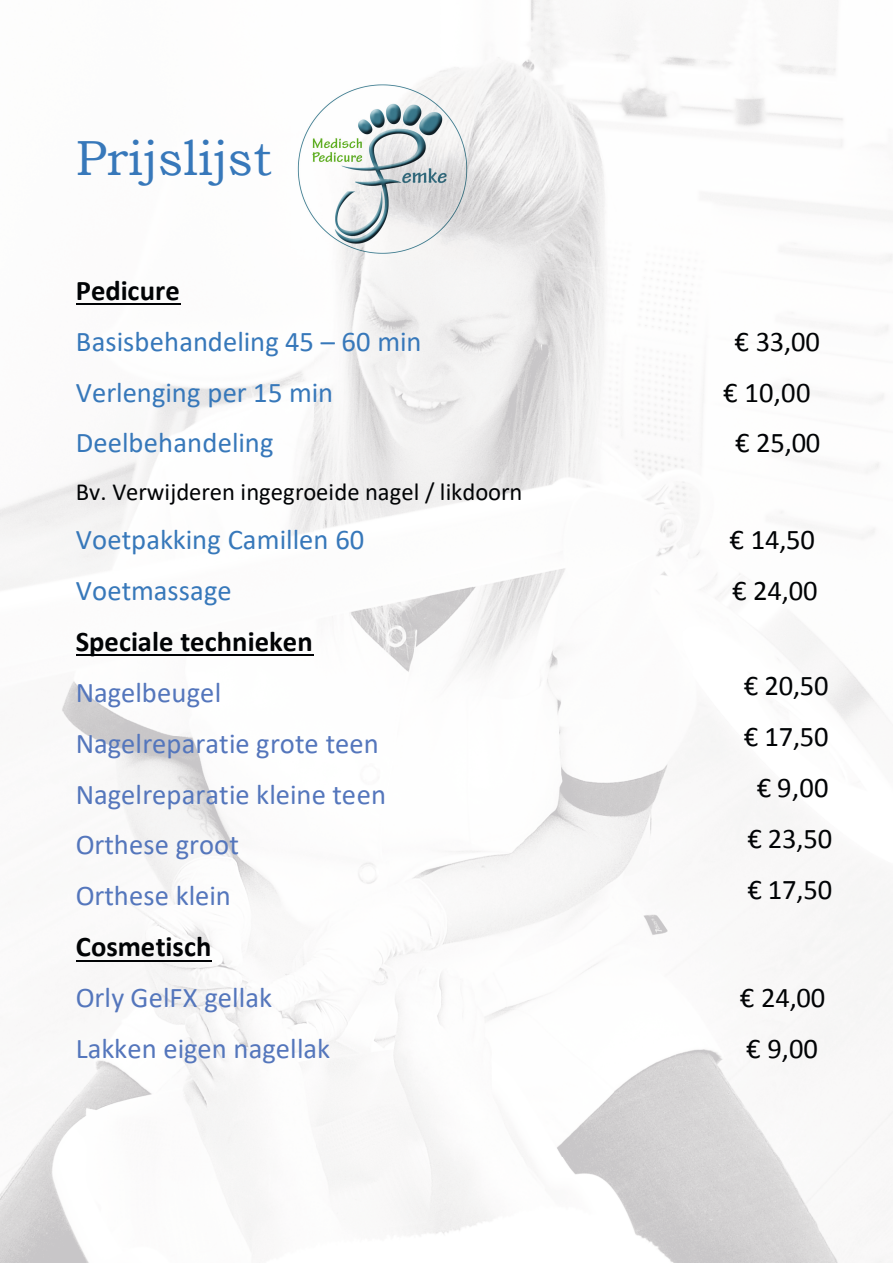
<style>
.page{position:relative;width:893px;height:1263px;background:#fff}
.page>*{position:absolute;margin:0;border:0;box-sizing:border-box;transform-origin:0 0}
.t1{font:49.2px "Bookman Old Style";color:#3778ba}
.t2{font:28.5px/51px "Calibri";color:#5476bc}
.t3{font:28.5px "Calibri";color:#3778ba}
.t4{font:28.5px/51px "Calibri";letter-spacing:-.005em;color:#010305;text-align:center}
.t5{font:700 28.5px "Calibri";letter-spacing:-.005em;color:#010305}
.t6{font:24.6px "Calibri";color:#010305}
</style>
<div class="page">
<img style="left:0;top:303px;width:315px;height:960px">
<img style="left:429px;top:0;width:408px;height:104px">
<img style="left:473px;top:104px;width:420px;height:1159px">
<img style="left:315px;top:260px;width:158px;height:975px">
<hr style="left:76px;top:303px;width:104px;height:2px;background:#010305">
<hr style="left:76px;top:654px;width:237px;height:2px;background:#010305">
<hr style="left:76px;top:960px;width:136px;height:2px;background:#010305">
<img style="left:297px;top:78px;width:176px;height:182px">
<h1 class="t1" style="left:76px;top:126px;width:198px">Prijslijst</h1>
<p class="t5" style="left:76px;top:270px;width:106px">Pedicure</p>
<p class="t3" style="left:76px;top:322px;width:347px">Basisbehandeling 45 – 60 min</p>
<p class="t4" style="left:734px;top:315px;width:87px">€ 33,00</p>
<p class="t3" style="left:76px;top:372px;width:259px">Verlenging per 15 min</p>
<p class="t4" style="left:723px;top:366px;width:89px">€ 10,00</p>
<p class="t3" style="left:76px;top:423px;width:199px">Deelbehandeling</p>
<p class="t4" style="left:735px;top:417px;width:87px">€ 25,00</p>
<p class="t6" style="left:76px;top:474px;width:448px">Bv. Verwijderen ingegroeide nagel / likdoorn</p>
<p class="t3" style="left:76px;top:520px;width:290px">Voetpakking Camillen 60</p>
<p class="t4" style="left:730px;top:513px;width:87px">€ 14,50</p>
<p class="t3" style="left:76px;top:570px;width:157px">Voetmassage</p>
<p class="t4" style="left:732px;top:564px;width:87px">€ 24,00</p>
<p class="t5" style="left:76px;top:621px;width:239px">Speciale technieken</p>
<p class="t2" style="left:76px;top:666px;width:312px">Nagelbeugel<br>Nagelreparatie grote teen<br>Nagelreparatie kleine teen</p>
<p class="t4" style="left:744px;top:660px;width:86px">€ 20,50 € 17,50 € 9,00</p>
<p class="t2" style="left:76px;top:819px;width:165px">Orthese groot<br>Orthese klein</p>
<p class="t4" style="left:747px;top:813px;width:86px;text-align:left">€ 23,50 € 17,50</p>
<p class="t5" style="left:76px;top:927px;width:137px">Cosmetisch</p>
<p class="t2" style="left:76px;top:971px;width:198px">Orly GelFX gellak</p>
<p class="t4" style="left:740px;top:971px;width:87px">€ 24,00</p>
<p class="t2" style="left:76px;top:1022px;width:256px">Lakken eigen nagellak</p>
<p class="t4" style="left:746px;top:1022px;width:73px">€ 9,00</p>
</div>
